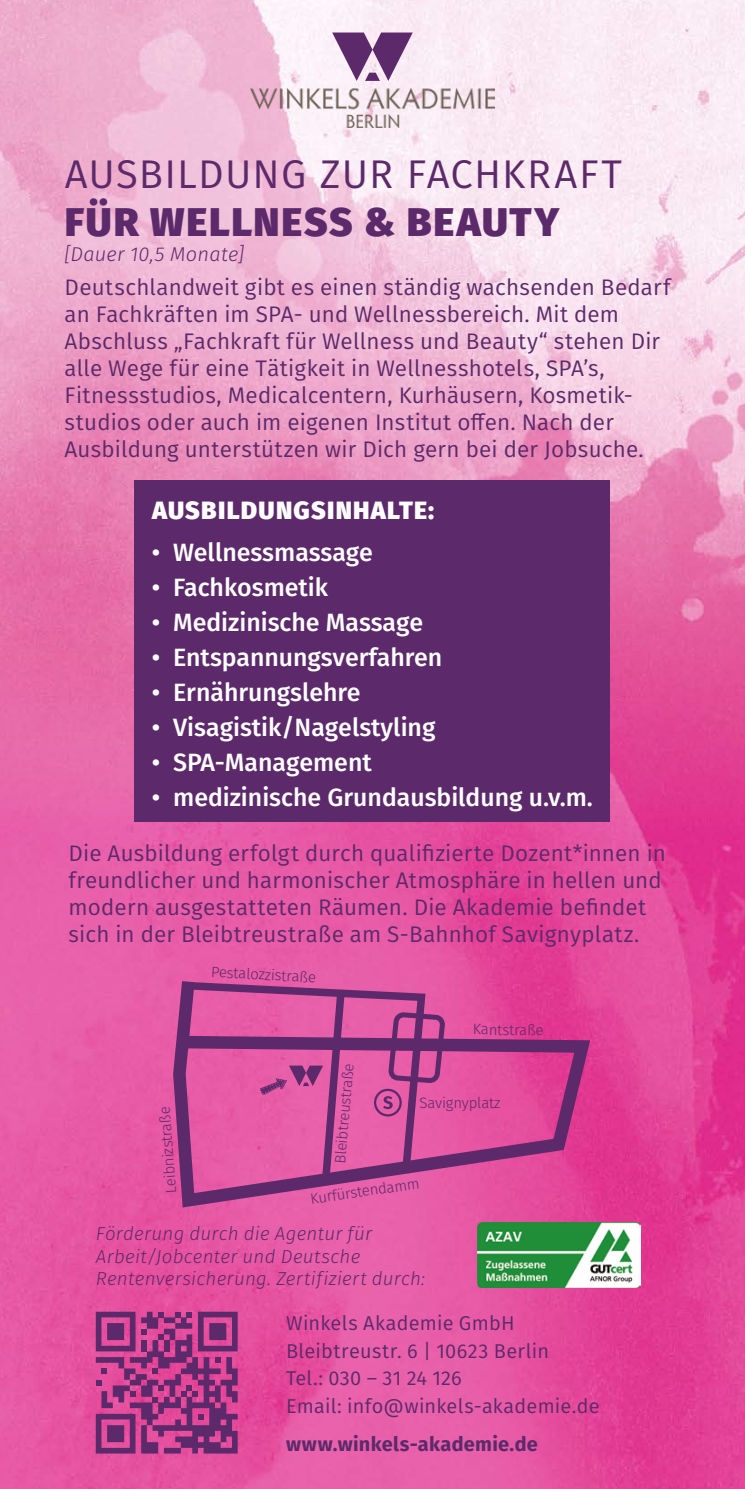
<style>
.page{position:relative;width:745px;height:1489px;background:#fff}
.page>*{position:absolute;margin:0;border:0;box-sizing:border-box;transform-origin:0 0}
.t1{font:40px "Fira Sans";letter-spacing:.03em;color:#5c2a6a}
.t2{font:800 40px "Fira Sans";letter-spacing:.045em;color:#5c2a6a}
.t3{font:500 25px "Fira Sans";color:#fff}
.t4{font:800 25px "Fira Sans";letter-spacing:.05em;color:#fff}
.t5{font:22.5px/27px "Fira Sans";letter-spacing:.01em;color:#5c2a6a}
.t6{font:20px/27.5px "Fira Sans";letter-spacing:.015em;color:#5c2a6a}
.t7{font:700 20px "Fira Sans";letter-spacing:.015em;color:#5c2a6a}
.t8{font:italic 300 20px "Fira Sans";letter-spacing:.01em;color:#5c2a6a}
.t9{font:italic 300 18.75px/22.5px "Fira Sans";letter-spacing:.015em;color:#5c2a6a}
.t10{font:300 15px "Fira Sans";letter-spacing:-.01em;color:#5c2a6a}
</style>
<div class="page">
<img style="left:0;top:0;width:744px;height:1488px">
<svg style="left:167px;top:974px;width:430px;height:240px;background:#d34897"></svg>
<svg style="left:429px;top:1012px;width:16px;height:70px"></svg>
<svg style="left:259px;top:1177px;width:89px;height:9px"></svg>
<svg style="left:180px;top:977px;width:249px;height:200px;background:#c8519a"></svg>
<div style="left:374px;top:1088px;width:27px;height:28px;border:2px solid #5c2a6a;border-radius:50%"></div>
<svg style="left:383px;top:1096px;width:9px;height:12px"></svg>
<svg style="left:96px;top:1311px;width:141px;height:142px;background:#9d3981"></svg>
<div style="left:135px;top:480px;width:474px;height:341px;background:#5c2a6a"></div>
<img style="left:477px;top:1222px;width:163px;height:65px">
<img style="left:250px;top:84px;width:244px;height:43px">
<svg style="left:332px;top:33px;width:80px;height:48px"></svg>
<h1 class="t1" style="left:65px;top:144px;width:558px">AUSBILDUNG ZUR FACHKRAFT</h1>
<h1 class="t2" style="left:65px;top:186px;width:495px">FÜR WELLNESS &amp; BEAUTY</h1>
<p class="t8" style="left:64px;top:239px;width:181px">[Dauer 10,5 Monate]</p>
<p class="t5" style="left:64px;top:273px;width:607px">Deutschlandweit gibt es einen ständig wachsenden Bedarf an Fachkräften im SPA- und Wellnessbereich. Mit dem Abschluss „Fachkraft für Wellness und Beauty“ stehen Dir alle Wege für eine Tätigkeit in Wellnesshotels, SPA’s, Fitnessstudios, Medicalcentern, Kurhäusern, Kosmetik&shy;studios oder auch im eigenen Institut offen. Nach der Ausbildung unterstützen wir Dich gern bei der Jobsuche.</p>
<p class="t4" style="left:152px;top:488px;width:283px">AUSBILDUNGSINHALTE:</p>
<p class="t3" style="left:152px;top:532px;width:222px">• Wellnessmassage</p>
<p class="t3" style="left:152px;top:567px;width:178px">• Fachkosmetik</p>
<p class="t3" style="left:152px;top:602px;width:273px">• Medizinische Massage</p>
<p class="t3" style="left:152px;top:637px;width:292px">• Entspannungsverfahren</p>
<p class="t3" style="left:152px;top:672px;width:210px">• Ernährungslehre</p>
<p class="t3" style="left:152px;top:707px;width:285px">• Visagistik/Nagelstyling</p>
<p class="t3" style="left:152px;top:742px;width:221px">• SPA-Management</p>
<p class="t3" style="left:152px;top:777px;width:442px">• medizinische Grundausbildung u.v.m.</p>
<p class="t5" style="left:68px;top:839px;width:598px">Die Ausbildung erfolgt durch qualifizierte Dozent*innen in freundlicher und harmonischer Atmosphäre in hellen und modern ausgestatteten Räumen. Die Akademie befindet sich in der Bleibtreustraße am S-Bahnhof Savignyplatz.</p>
<p class="t10" style="left:161px;top:1193px;width:88px;rotate:-95deg">Leibnizstraße</p>
<p class="t10" style="left:211px;top:960px;width:107px;rotate:3deg">Pestalozzistraße</p>
<p class="t10" style="left:329px;top:1162px;width:102px;rotate:-85deg">Bleibtreustraße</p>
<p class="t10" style="left:473px;top:1018px;width:72px;rotate:1deg">Kantstraße</p>
<p class="t10" style="left:419px;top:1092px;width:82px">Savignyplatz</p>
<p class="t10" style="left:309px;top:1187px;width:111px;rotate:-8deg">Kurfürstendamm</p>
<p class="t9" style="left:96px;top:1222px;width:330px">Förderung durch die Agentur für<br>Arbeit/Jobcenter und Deutsche<br>Rentenversicherung. Zertifiziert durch:</p>
<p class="t6" style="left:286px;top:1309px;width:315px">Winkels Akademie GmbH<br>Bleibtreustr. 6 | 10623 Berlin<br>Tel.: 030 – 31 24 126<br>Email: info@winkels-akademie.de</p>
<p class="t7" style="left:286px;top:1427px;width:253px">www.winkels-akademie.de</p>
</div>
